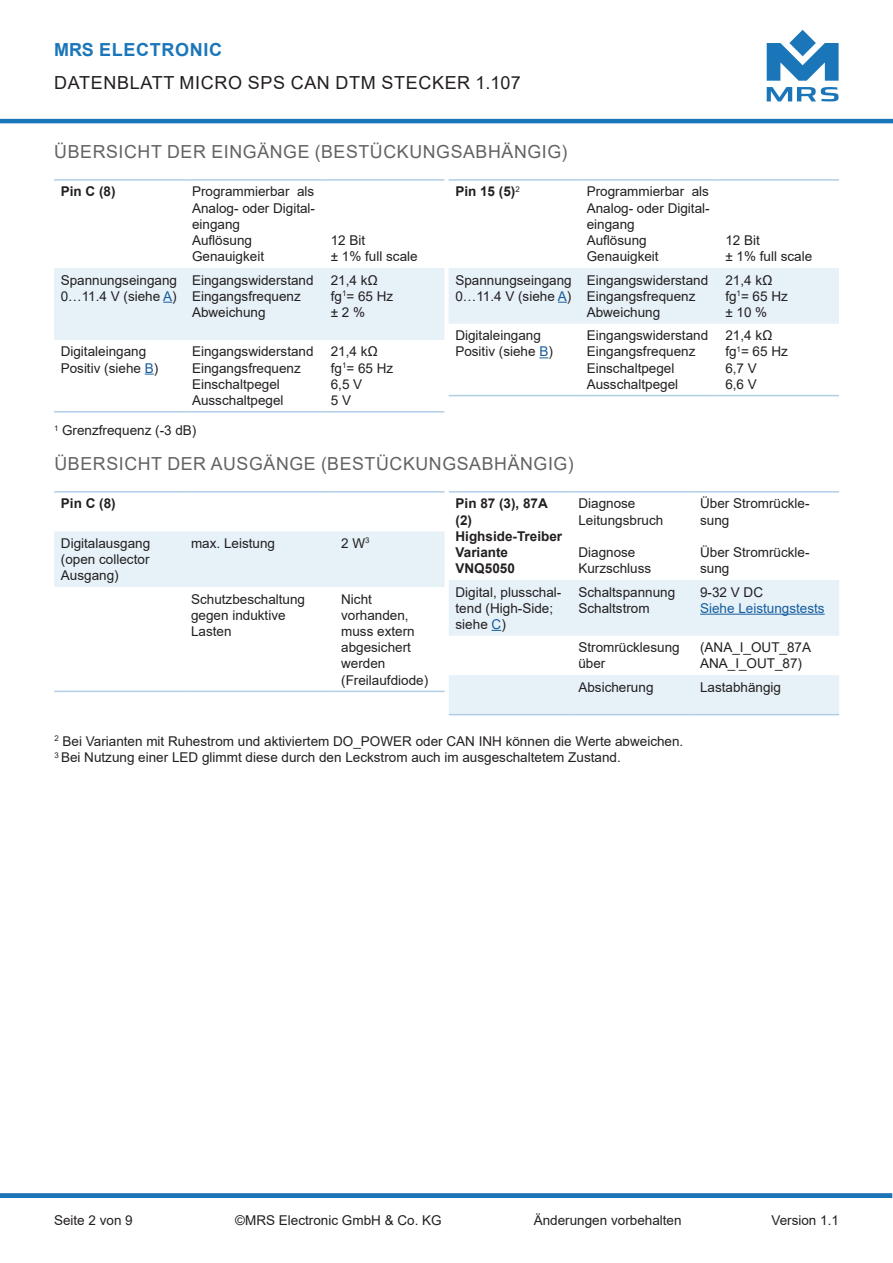
<style>
.page{position:relative;width:893px;height:1263px;background:#fff}
.page>*{position:absolute;margin:0;border:0;box-sizing:border-box;transform-origin:0 0}
.t1{font:18px "Arial";letter-spacing:.035em;color:#636366}
.t2{font:18px "Arial";letter-spacing:.035em;color:#231f20}
.t3{font:700 18px "Arial";letter-spacing:.035em;color:#1b76b9}
.Text{font:13.5px/16.2px "Arial";color:#231f20}
.Text-2{font:700 13.5px/16.2px "Arial";color:#231f20}
.Text-3{font:13.5px "Arial";color:#175d9e}
.s1{color:#175d9e}
</style>
<div class="page">
<svg style="left:767px;top:87px;width:72px;height:14px"></svg>
<svg style="left:767px;top:30px;width:72px;height:51px"></svg>
<div style="left:0;top:1193px;width:892px;height:5px;background:#1b76b9"></div>
<hr style="left:0;top:119px;width:893px;height:4px;background:#1b76b9">
<hr style="left:449px;top:179px;width:131px;height:2px;background:#b2cee5">
<hr style="left:580px;top:179px;width:139px;height:2px;background:#b2cee5">
<hr style="left:719px;top:179px;width:120px;height:2px;background:#b2cee5">
<hr style="left:449px;top:395px;width:131px;height:1px;background:#b2cee5">
<hr style="left:580px;top:395px;width:139px;height:1px;background:#b2cee5">
<hr style="left:719px;top:395px;width:120px;height:1px;background:#b2cee5">
<hr style="left:54px;top:179px;width:131px;height:2px;background:#b2cee5">
<hr style="left:185px;top:179px;width:139px;height:2px;background:#b2cee5">
<hr style="left:324px;top:179px;width:120px;height:2px;background:#b2cee5">
<hr style="left:54px;top:411px;width:131px;height:1px;background:#b2cee5">
<hr style="left:185px;top:411px;width:139px;height:1px;background:#b2cee5">
<hr style="left:324px;top:411px;width:120px;height:1px;background:#b2cee5">
<svg style="left:54px;top:268px;width:785px;height:72px;background:#e8f2f8"></svg>
<svg style="left:449px;top:580px;width:390px;height:134px;fill:#e6f1f8"></svg>
<hr style="left:449px;top:491px;width:123px;height:2px;background:#b2cee5">
<hr style="left:572px;top:491px;width:121px;height:2px;background:#b2cee5">
<hr style="left:693px;top:491px;width:146px;height:2px;background:#b2cee5">
<hr style="left:449px;top:714px;width:123px;height:1px;background:#b2cee5">
<hr style="left:572px;top:714px;width:121px;height:1px;background:#b2cee5">
<hr style="left:693px;top:714px;width:146px;height:1px;background:#b2cee5">
<hr style="left:700px;top:614px;width:125px;height:1px;background:#175d9e">
<div style="left:54px;top:531px;width:391px;height:56px;background:#e6f1f8"></div>
<hr style="left:54px;top:491px;width:130px;height:2px;background:#b2cee5">
<hr style="left:184px;top:491px;width:150px;height:2px;background:#b2cee5">
<hr style="left:334px;top:491px;width:111px;height:2px;background:#b2cee5">
<hr style="left:54px;top:691px;width:130px;height:1px;background:#b2cee5">
<hr style="left:184px;top:691px;width:150px;height:1px;background:#b2cee5">
<hr style="left:334px;top:691px;width:111px;height:1px;background:#b2cee5">
<h1 class="t3" style="left:54px;top:37px;width:169px">MRS ELECTRONIC</h1>
<h1 class="t2" style="left:54px;top:70px;width:468px">DATENBLATT MICRO SPS CAN DTM STECKER 1.107</h1>
<p class="t1" style="left:54px;top:139px;width:515px">ÜBERSICHT DER EINGÄNGE (BESTÜCKUNGSABHÄNGIG)</p>
<p class="Text-2" style="left:455px;top:184px;width:66px">Pin 15 (5)<sup>2</sup></p>
<p class="Text" style="left:587px;top:183px;width:125px;text-align:justify">Programmierbar als Analog- oder Digital&shy;eingang</p>
<p class="Text" style="left:587px;top:232px;width:62px">Auflösung</p>
<p class="Text" style="left:587px;top:248px;width:74px">Genauigkeit</p>
<p class="Text-2" style="left:61px;top:184px;width:56px">Pin C (8)</p>
<p class="Text" style="left:192px;top:183px;width:125px;text-align:justify">Programmierbar als Analog- oder Digital&shy;eingang</p>
<p class="Text" style="left:192px;top:232px;width:62px">Auflösung</p>
<p class="Text" style="left:192px;top:248px;width:74px">Genauigkeit</p>
<p class="Text" style="left:331px;top:232px;width:36px">12 Bit</p>
<p class="Text" style="left:331px;top:248px;width:88px">± 1% full scale</p>
<p class="Text" style="left:61px;top:272px;width:118px">Spannungseingang</p>
<p class="Text" style="left:61px;top:288px;width:118px">0…11.4 V (siehe <span class="s1">A</span>)</p>
<p class="Text" style="left:192px;top:272px;width:123px">Eingangswiderstand</p>
<p class="Text" style="left:192px;top:288px;width:110px">Eingangsfrequenz</p>
<p class="Text" style="left:192px;top:304px;width:75px">Abweichung</p>
<p class="Text" style="left:331px;top:272px;width:49px">21,4 kΩ</p>
<p class="Text" style="left:331px;top:288px;width:64px">fg<sup>1</sup>= 65 Hz</p>
<p class="Text" style="left:331px;top:304px;width:36px">± 2 %</p>
<p class="Text" style="left:61px;top:343px;width:87px">Digitaleingang</p>
<p class="Text" style="left:61px;top:360px;width:99px">Positiv (siehe <span class="s1">B</span>)</p>
<p class="Text" style="left:192px;top:343px;width:123px">Eingangswiderstand</p>
<p class="Text" style="left:192px;top:360px;width:110px">Eingangsfrequenz</p>
<p class="Text" style="left:192px;top:376px;width:89px">Einschaltpegel</p>
<p class="Text" style="left:192px;top:392px;width:93px">Ausschaltpegel</p>
<p class="Text" style="left:331px;top:343px;width:49px">21,4 kΩ</p>
<p class="Text" style="left:331px;top:360px;width:64px">fg<sup>1</sup>= 65 Hz</p>
<p class="Text" style="left:331px;top:376px;width:33px">6,5 V</p>
<p class="Text" style="left:331px;top:392px;width:22px">5 V</p>
<p class="Text" style="left:54px;top:422px;width:144px"><sup>1</sup> Grenzfrequenz (-3 dB)</p>
<p class="Text" style="left:455px;top:272px;width:118px">Spannungseingang</p>
<p class="Text" style="left:455px;top:288px;width:118px">0…11.4 V (siehe <span class="s1">A</span>)</p>
<p class="Text" style="left:455px;top:327px;width:87px">Digitaleingang</p>
<p class="Text" style="left:455px;top:343px;width:99px">Positiv (siehe <span class="s1">B</span>)</p>
<p class="Text" style="left:587px;top:272px;width:123px">Eingangswiderstand</p>
<p class="Text" style="left:587px;top:288px;width:110px">Eingangsfrequenz</p>
<p class="Text" style="left:587px;top:304px;width:75px">Abweichung</p>
<p class="Text" style="left:587px;top:327px;width:123px">Eingangswiderstand</p>
<p class="Text" style="left:587px;top:343px;width:110px">Eingangsfrequenz</p>
<p class="Text" style="left:587px;top:360px;width:89px">Einschaltpegel</p>
<p class="Text" style="left:587px;top:376px;width:93px">Ausschaltpegel</p>
<p class="Text" style="left:725px;top:232px;width:36px">12 Bit</p>
<p class="Text" style="left:725px;top:248px;width:88px">± 1% full scale</p>
<p class="Text" style="left:725px;top:272px;width:49px">21,4 kΩ</p>
<p class="Text" style="left:725px;top:288px;width:64px">fg<sup>1</sup>= 65 Hz</p>
<p class="Text" style="left:725px;top:304px;width:43px">± 10 %</p>
<p class="Text" style="left:725px;top:327px;width:49px">21,4 kΩ</p>
<p class="Text" style="left:725px;top:343px;width:64px">fg<sup>1</sup>= 65 Hz</p>
<p class="Text" style="left:725px;top:360px;width:33px">6,7 V</p>
<p class="Text" style="left:725px;top:376px;width:33px">6,6 V</p>
<p class="t1" style="left:55px;top:451px;width:521px">ÜBERSICHT DER AUSGÄNGE (BESTÜCKUNGSABHÄNGIG)</p>
<p class="Text-2" style="left:456px;top:496px;width:94px">Pin 87 (3), 87A (2)</p>
<p class="Text-2" style="left:456px;top:528px;width:108px">Highside-Treiber<br>Variante</p>
<p class="Text-2" style="left:456px;top:560px;width:61px">VNQ5050</p>
<p class="Text" style="left:700px;top:495px;width:111px">Über Stromrückle&shy;sung</p>
<p class="Text" style="left:700px;top:544px;width:111px">Über Stromrückle&shy;sung</p>
<p class="Text-2" style="left:61px;top:496px;width:56px">Pin C (8)</p>
<p class="Text" style="left:61px;top:535px;width:91px;text-align:justify">Digitalausgang (open collector Ausgang)</p>
<p class="Text" style="left:191px;top:535px;width:86px">max. Leistung</p>
<p class="Text" style="left:341px;top:535px;width:30px">2 W<sup>3</sup></p>
<p class="Text" style="left:191px;top:591px;width:116px">Schutzbeschaltung gegen induktive<br>Lasten</p>
<p class="Text" style="left:341px;top:591px;width:32px">Nicht</p>
<p class="Text" style="left:578px;top:495px;width:59px">Diagnose</p>
<p class="Text" style="left:578px;top:512px;width:86px">Leitungsbruch</p>
<p class="Text" style="left:578px;top:544px;width:59px">Diagnose</p>
<p class="Text" style="left:578px;top:560px;width:74px">Kurzschluss</p>
<p class="Text" style="left:700px;top:584px;width:65px">9-32 V DC</p>
<p class="Text-3" style="left:700px;top:599px;width:126px">Siehe Leistungstests</p>
<p class="Text" style="left:456px;top:584px;width:107px">Digital, plusschal&shy;tend (High-Side; siehe <span class="s1">C</span>)</p>
<p class="Text" style="left:578px;top:584px;width:98px">Schaltspannung</p>
<p class="Text" style="left:578px;top:600px;width:73px">Schaltstrom</p>
<p class="Text" style="left:341px;top:607px;width:75px">vorhanden, muss extern abgesichert werden</p>
<p class="Text" style="left:341px;top:672px;width:89px">(Freilaufdiode)</p>
<p class="Text" style="left:578px;top:639px;width:103px">Stromrücklesung über</p>
<p class="Text" style="left:700px;top:639px;width:113px">(ANA_I_OUT_87A</p>
<p class="Text" style="left:700px;top:655px;width:104px">ANA_I_OUT_87)</p>
<p class="Text" style="left:578px;top:679px;width:77px">Absicherung</p>
<p class="Text" style="left:700px;top:679px;width:83px">Lastabhängig</p>
<p class="Text" style="left:54px;top:733px;width:630px"><sup>2</sup> Bei Varianten mit Ruhestrom und aktiviertem DO_POWER oder CAN INH können die Werte abweichen.</p>
<p class="Text" style="left:54px;top:749px;width:568px"><sup>3</sup> Bei Nutzung einer LED glimmt diese durch den Leckstrom auch im ausgeschaltetem Zustand.</p>
<p class="Text" style="left:54px;top:1212px;width:80px">Seite 2 von 9</p>
<p class="Text" style="left:235px;top:1212px;width:208px">©MRS Electronic GmbH &amp; Co. KG</p>
<p class="Text" style="left:534px;top:1212px;width:149px">Änderungen vorbehalten</p>
<p class="Text" style="left:771px;top:1212px;width:69px">Version 1.1</p>
</div>
